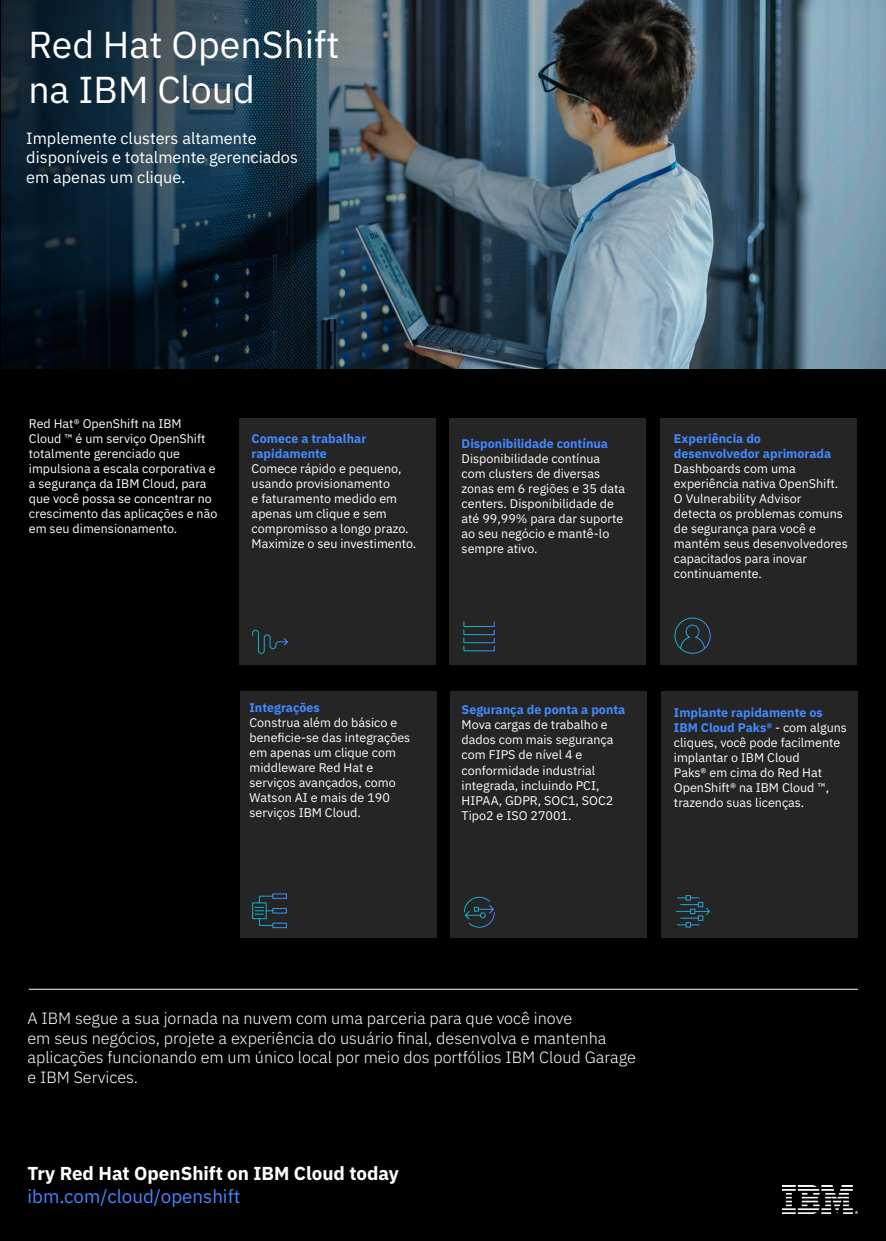
<style>
.page{position:relative;width:886px;height:1241px;background:#fff}
.page>*{position:absolute;margin:0;border:0;box-sizing:border-box;transform-origin:0 0}
.t1{font:37.5px "IBM Plex Sans";color:#fff}
.t2{font:700 18.75px "IBM Plex Sans";color:#fff}
.t3{font:18.75px "IBM Plex Sans";color:#48f}
.t4{font:300 16.25px/19.5px "IBM Plex Sans";color:#fff}
.t5{font:16.25px/19.5px "IBM Plex Sans";color:#fff}
.t6{font:12.5px/15px "IBM Plex Sans";color:#fff}
.t7{font:700 12.5px/15px "IBM Plex Sans";color:#48f}
.s1{font-weight:700;color:#48f}
</style>
<div class="page">
<div style="left:0;top:0;width:886px;height:1240px;background:#000"></div>
<div style="left:239px;top:418px;width:196px;height:246px;background:#252525"></div>
<div style="left:240px;top:691px;width:196px;height:246px;background:#252525"></div>
<div style="left:449px;top:418px;width:196px;height:246px;background:#252525"></div>
<div style="left:450px;top:691px;width:196px;height:246px;background:#252525"></div>
<div style="left:661px;top:418px;width:196px;height:246px;background:#252525"></div>
<div style="left:662px;top:691px;width:196px;height:246px;background:#252525"></div>
<img style="left:1px;top:0;width:885px;height:369px">
<hr style="left:29px;top:988px;width:829px;height:1px;background:#fff">
<img style="left:782px;top:1185px;width:75px;height:28px">
<svg style="left:463px;top:621px;width:32px;height:30px"></svg>
<svg style="left:252px;top:893px;width:35px;height:35px"></svg>
<svg style="left:676px;top:895px;width:34px;height:32px"></svg>
<svg style="left:464px;top:896px;width:31px;height:31px"></svg>
<svg style="left:252px;top:629px;width:36px;height:25px"></svg>
<svg style="left:674px;top:617px;width:37px;height:37px"></svg>
<p class="t1" style="left:28px;top:16px;width:313px">Red Hat OpenShift</p>
<p class="t1" style="left:28px;top:61px;width:228px">na IBM Cloud</p>
<p class="t5" style="left:26px;top:127px;width:232px">Implemente clusters altamente</p>
<p class="t5" style="left:26px;top:146px;width:273px">disponíveis e totalmente gerenciados em apenas um clique.</p>
<p class="t6" style="left:29px;top:415px;width:190px">Red Hat® OpenShift na IBM<br>Cloud ™ é um serviço OpenShift totalmente gerenciado que impulsiona a escala corporativa e a segurança da IBM Cloud, para que você possa se concentrar no crescimento das aplicações e não em seu dimensionamento.</p>
<p class="t7" style="left:252px;top:430px;width:116px">Comece a trabalhar rapidamente</p>
<p class="t6" style="left:252px;top:460px;width:166px">Comece rápido e pequeno, usando provisionamento<br>e faturamento medido em apenas um clique e sem compromisso a longo prazo.<br>Maximize o seu investimento.</p>
<p class="t7" style="left:462px;top:434px;width:148px">Disponibilidade contínua</p>
<p class="t6" style="left:462px;top:449px;width:165px">Disponibilidade contínua com clusters de diversas zonas em 6 regiões e 35 data centers. Disponibilidade de até 99,99% para dar suporte ao seu negócio e mantê-lo sempre ativo.</p>
<p class="t7" style="left:674px;top:430px;width:89px">Experiência do</p>
<p class="t7" style="left:674px;top:445px;width:159px">desenvolvedor aprimorada</p>
<p class="t6" style="left:674px;top:460px;width:166px">Dashboards com uma experiência nativa OpenShift.</p>
<p class="t6" style="left:674px;top:490px;width:175px">O Vulnerability Advisor<br>detecta os problemas comuns de segurança para você e mantém seus desenvolvedores capacitados para inovar continuamente.</p>
<p class="t7" style="left:249px;top:699px;width:72px">Integrações</p>
<p class="t6" style="left:249px;top:714px;width:162px">Construa além do básico e beneficie-se das integrações em apenas um clique com middleware Red Hat e serviços avançados, como<br>Watson AI e mais de 190 serviços IBM Cloud.</p>
<p class="t7" style="left:462px;top:701px;width:165px">Segurança de ponta a ponta</p>
<p class="t6" style="left:462px;top:716px;width:153px">Mova cargas de trabalho e dados com mais segurança com FIPS de nível 4 e conformidade industrial integrada, incluindo PCI,<br>HIPAA, GDPR, SOC1, SOC2<br>Tipo2 e ISO 27001.</p>
<p class="t6" style="left:674px;top:704px;width:175px"><span class="s1">Implante rapidamente os<br>IBM Cloud Paks®</span> - com alguns cliques, você pode facilmente implantar o IBM Cloud<br>Paks® em cima do Red Hat<br>OpenShift® na IBM Cloud ™, trazendo suas licenças.</p>
<p class="t4" style="left:27px;top:1007px;width:546px">A IBM segue a sua jornada na nuvem com uma parceria para que você inove</p>
<p class="t4" style="left:27px;top:1026px;width:610px">em seus negócios, projete a experiência do usuário final, desenvolva e mantenha aplicações funcionando em um único local por meio dos portfólios IBM Cloud Garage e IBM Services.</p>
<p class="t2" style="left:27px;top:1158px;width:373px">Try Red Hat OpenShift on IBM Cloud today</p>
<p class="t3" style="left:27px;top:1181px;width:214px">ibm.com/cloud/openshift</p>
</div>
